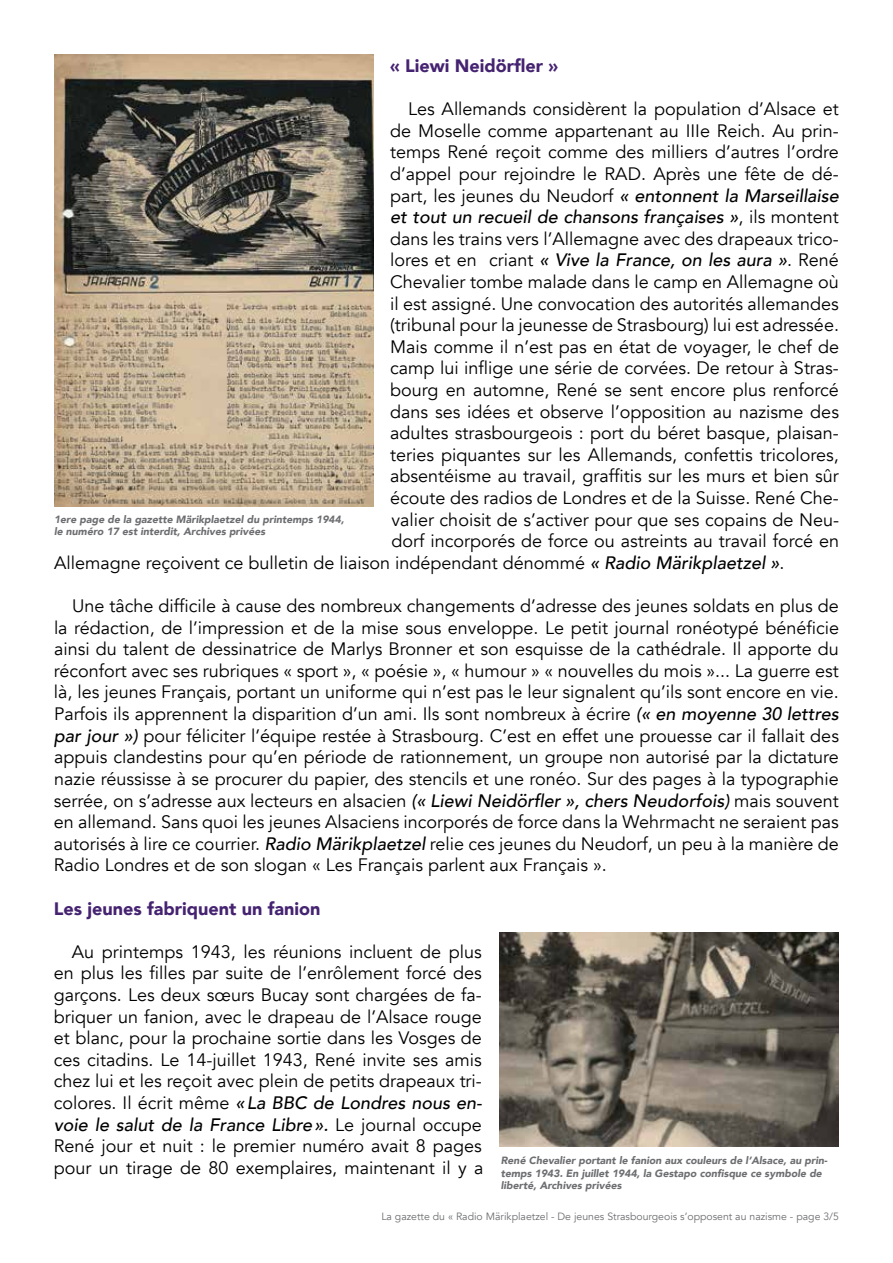
<style>
.page{position:relative;width:893px;height:1263px;background:#fff}
.page>*{position:absolute;margin:0;border:0;box-sizing:border-box;transform-origin:0 0}
.t1{font:18px/21.6px "Avenir";color:#000;text-align:justify}
.t2{font:italic 500 18px "Avenir";color:#000}
.t3{font:900 18px "Avenir";color:#452371}
.t4{font:italic 900 10.5px/12.6px "Avenir";color:#6d6e71}
.t5{font:10.5px "Avenir";color:#6d6e71}
.s1{font-weight:400;font-style:normal}
.s2{font-weight:500;font-style:italic}
</style>
<div class="page">
<img style="left:499px;top:932px;width:340px;height:214px">
<img style="left:54px;top:54px;width:319px;height:453px">
<p class="t3" style="left:390px;top:50px;width:170px">« Liewi Neidörfler »</p>
<p class="t1" style="left:408px;top:99px;width:432px">Les Allemands considèrent la population d’Alsace et</p>
<p class="t1" style="left:390px;top:120px;width:450px">de Moselle comme appartenant au IIIe Reich. Au prin-</p>
<p class="t1" style="left:390px;top:142px;width:450px">temps René reçoit comme des milliers d’autres l’ordre</p>
<p class="t1" style="left:390px;top:163px;width:450px">d’appel pour rejoindre le RAD. Après une fête de dé-</p>
<p class="t2" style="left:390px;top:185px;width:450px"><span class="s1">part, les jeunes du Neudorf</span> « entonnent la Marseillaise</p>
<p class="t2" style="left:390px;top:206px;width:450px">et tout un recueil de chansons françaises »<span class="s1">, ils montent</span></p>
<p class="t1" style="left:390px;top:228px;width:450px">dans les trains vers l’Allemagne avec des drapeaux trico-</p>
<p class="t2" style="left:390px;top:249px;width:450px"><span class="s1">lores et en criant</span> « Vive la France, on les aura »<span class="s1">. René</span></p>
<p class="t1" style="left:390px;top:271px;width:450px">Chevalier tombe malade dans le camp en Allemagne où</p>
<p class="t1" style="left:390px;top:293px;width:450px">il est assigné. Une convocation des autorités allemandes</p>
<p class="t1" style="left:390px;top:315px;width:450px">(tribunal pour la jeunesse de Strasbourg) lui est adressée.</p>
<p class="t1" style="left:390px;top:336px;width:450px">Mais comme il n’est pas en état de voyager, le chef de</p>
<p class="t1" style="left:390px;top:358px;width:450px">camp lui inflige une série de corvées. De retour à Stras-</p>
<p class="t1" style="left:390px;top:379px;width:450px">bourg en automne, René se sent encore plus renforcé</p>
<p class="t1" style="left:390px;top:401px;width:450px">dans ses idées et observe l’opposition au nazisme des</p>
<p class="t1" style="left:390px;top:423px;width:450px">adultes strasbourgeois : port du béret basque, plaisan-</p>
<p class="t1" style="left:390px;top:444px;width:450px">teries piquantes sur les Allemands, confettis tricolores,</p>
<p class="t1" style="left:390px;top:466px;width:450px">absentéisme au travail, graffitis sur les murs et bien sûr</p>
<p class="t1" style="left:390px;top:487px;width:450px">écoute des radios de Londres et de la Suisse. René Che-</p>
<p class="t1" style="left:391px;top:509px;width:449px">valier choisit de s’activer pour que ses copains de Neu-</p>
<p class="t1" style="left:391px;top:531px;width:449px">dorf incorporés de force ou astreints au travail forcé en</p>
<p class="t1" style="left:54px;top:552px;width:732px">Allemagne reçoivent ce bulletin de liaison indépendant dénommé <span class="s2">« Radio Märikplaetzel »</span>.</p>
<p class="t1" style="left:54px;top:595px;width:787px;text-indent:18px">Une tâche difficile à cause des nombreux changements d’adresse des jeunes soldats en plus de la rédaction, de l’impression et de la mise sous enveloppe. Le petit journal ronéotypé bénéficie ainsi du talent de dessinatrice de Marlys Bronner et son esquisse de la cathédrale. Il apporte du réconfort avec ses rubriques « sport », « poésie », « humour » « nouvelles du mois »... La guerre est là, les jeunes Français, portant un uniforme qui n’est pas le leur signalent qu’ils sont encore en vie.<br>Parfois ils apprennent la disparition d’un ami. Ils sont nombreux à écrire <span class="s2">(« en moyenne 30 lettres par jour »)</span> pour féliciter l’équipe restée à Strasbourg. C’est en effet une prouesse car il fallait des appuis clandestins pour qu’en période de rationnement, un groupe non autorisé par la dictature nazie réussisse à se procurer du papier, des stencils et une ronéo. Sur des pages à la typographie serrée, on s’adresse aux lecteurs en alsacien <span class="s2">(« Liewi Neidörfler », chers Neudorfois)</span> mais souvent en allemand. Sans quoi les jeunes Alsaciens incorporés de force dans la Wehrmacht ne seraient pas autorisés à lire ce courrier. <span class="s2">Radio Märikplaetzel</span> relie ces jeunes du Neudorf, un peu à la manière de Radio Londres et de son slogan « Les Français parlent aux Français ».</p>
<p class="t3" style="left:54px;top:893px;width:268px">Les jeunes fabriquent un fanion</p>
<p class="t1" style="left:54px;top:941px;width:431px;text-indent:18px">Au printemps 1943, les réunions incluent de plus en plus les filles par suite de l’enrôlement forcé des garçons. Les deux sœurs Bucay sont chargées de fa&shy;briquer un fanion, avec le drapeau de l’Alsace rouge et blanc, pour la prochaine sortie dans les Vosges de ces citadins. Le 14-juillet 1943, René invite ses amis chez lui et les reçoit avec plein de petits drapeaux tri&shy;colores. Il écrit même <span class="s2">«La BBC de Londres nous en&shy;voie le salut de la France Libre».</span> Le journal occupe René jour et nuit : le premier numéro avait 8 pages pour un tirage de 80 exemplaires, maintenant il y a</p>
<p class="t4" style="left:54px;top:512px;width:292px">1ere page de la gazette Märikplaetzel du printemps 1944, le numéro 17 est interdit, Archives privées</p>
<p class="t4" style="left:501px;top:1154px;width:328px">René Chevalier portant le fanion aux couleurs de l’Alsace, au prin&shy;temps 1943. En juillet 1944, la Gestapo confisque ce symbole de liberté, Archives privées</p>
<p class="t5" style="left:381px;top:1210px;width:459px">La gazette du « Radio Märikplaetzel - De jeunes Strasbourgeois s’opposent au nazisme - page 3/5</p>
</div>
